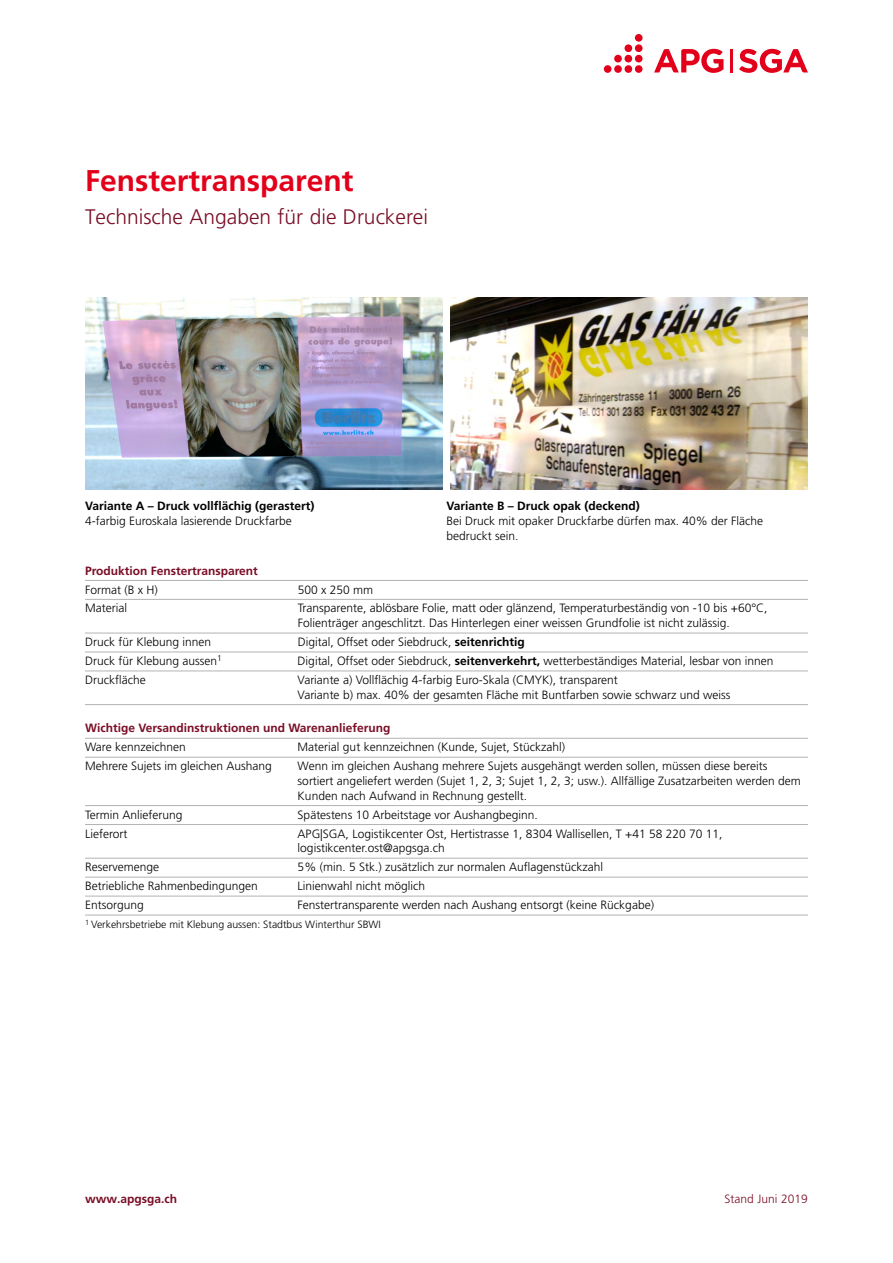
<style>
.page{position:relative;width:893px;height:1263px;background:#fff}
.page>*{position:absolute;margin:0;border:0;box-sizing:border-box;transform-origin:0 0}
.t1{font:700 30px "Frutiger LT Std";color:#e2001a}
.t2{font:300 21px "Frutiger LT Std";color:#7a0e26}
.t3{font:300 12px/14.7px "Frutiger LT Std";color:#000}
.t4{font:700 12px "Frutiger LT Std";color:#7a0e26}
.t5{font:700 12px "Frutiger LT Std";color:#000}
.t6{font:300 12px "Frutiger LT Std";color:#7a0e26}
.t7{font:300 10.5px "Frutiger LT Std";color:#000}
.s1{font-weight:700}
</style>
<div class="page">
<hr style="left:85px;top:580px;width:723px;height:1px;background:#b1b3b4">
<hr style="left:85px;top:599px;width:723px;height:1px;background:#b1b3b4">
<hr style="left:85px;top:633px;width:723px;height:1px;background:#b1b3b4">
<hr style="left:85px;top:652px;width:723px;height:1px;background:#b1b3b4">
<hr style="left:85px;top:671px;width:723px;height:1px;background:#b1b3b4">
<hr style="left:85px;top:704px;width:723px;height:1px;background:#b1b3b4">
<hr style="left:85px;top:738px;width:723px;height:1px;background:#b1b3b4">
<hr style="left:85px;top:757px;width:723px;height:1px;background:#b1b3b4">
<hr style="left:85px;top:805px;width:723px;height:1px;background:#b1b3b4">
<hr style="left:85px;top:824px;width:723px;height:1px;background:#b1b3b4">
<hr style="left:85px;top:858px;width:723px;height:1px;background:#b1b3b4">
<hr style="left:85px;top:877px;width:723px;height:1px;background:#b1b3b4">
<hr style="left:85px;top:896px;width:723px;height:1px;background:#b1b3b4">
<hr style="left:85px;top:915px;width:723px;height:1px;background:#b1b3b4">
<img style="left:451px;top:298px;width:357px;height:191px">
<img style="left:85px;top:298px;width:357px;height:191px">
<hr style="left:731px;top:49px;width:2px;height:24px;background:#e2001a">
<svg style="left:654px;top:49px;width:69px;height:24px"></svg>
<svg style="left:739px;top:49px;width:69px;height:24px"></svg>
<div style="left:604px;top:65px;width:7px;height:8px;background:#e2001a;border-radius:50%"></div>
<div style="left:614px;top:65px;width:8px;height:8px;background:#e2001a;border-radius:50%"></div>
<div style="left:614px;top:55px;width:8px;height:7px;background:#e2001a;border-radius:50%"></div>
<div style="left:624px;top:65px;width:8px;height:8px;background:#e2001a;border-radius:50%"></div>
<div style="left:624px;top:55px;width:8px;height:7px;background:#e2001a;border-radius:50%"></div>
<div style="left:624px;top:44px;width:8px;height:8px;background:#e2001a;border-radius:50%"></div>
<div style="left:635px;top:65px;width:7px;height:8px;background:#e2001a;border-radius:50%"></div>
<div style="left:635px;top:55px;width:7px;height:7px;background:#e2001a;border-radius:50%"></div>
<div style="left:635px;top:44px;width:7px;height:8px;background:#e2001a;border-radius:50%"></div>
<div style="left:635px;top:34px;width:7px;height:8px;background:#e2001a;border-radius:50%"></div>
<h1 class="t1" style="left:85px;top:163px;width:270px">Fenstertransparent</h1>
<h2 class="t2" style="left:85px;top:205px;width:345px">Technische Angaben für die Druckerei</h2>
<p class="t5" style="left:85px;top:498px;width:231px">Variante A – Druck vollflächig (gerastert)</p>
<p class="t3" style="left:85px;top:513px;width:208px">4-farbig Euroskala lasierende Druckfarbe</p>
<p class="t5" style="left:446px;top:498px;width:195px">Variante B – Druck opak (deckend)</p>
<p class="t3" style="left:446px;top:513px;width:318px">Bei Druck mit opaker Druckfarbe dürfen max. 40% der Fläche bedruckt sein.</p>
<p class="t4" style="left:85px;top:563px;width:174px">Produktion Fenstertransparent</p>
<p class="t3" style="left:85px;top:582px;width:74px">Format (B x H)</p>
<p class="t3" style="left:298px;top:582px;width:77px">500 x 250 mm</p>
<p class="t3" style="left:85px;top:601px;width:43px">Material</p>
<p class="t3" style="left:298px;top:601px;width:471px">Transparente, ablösbare Folie, matt oder glänzend, Temperaturbeständig von -10 bis +60°C,<br>Folienträger angeschlitzt. Das Hinterlegen einer weissen Grundfolie ist nicht zulässig.</p>
<p class="t3" style="left:85px;top:635px;width:128px">Druck für Klebung innen</p>
<p class="t3" style="left:298px;top:635px;width:229px">Digital, Offset oder Siebdruck, <span class="s1">seitenrichtig</span></p>
<p class="t3" style="left:85px;top:654px;width:138px">Druck für Klebung aussen<sup>1</sup></p>
<p class="t3" style="left:298px;top:654px;width:477px">Digital, Offset oder Siebdruck, <span class="s1">seitenverkehrt,</span> wetterbeständiges Material, lesbar von innen</p>
<p class="t3" style="left:85px;top:673px;width:62px">Druckfläche</p>
<p class="t3" style="left:298px;top:673px;width:434px">Variante a) Vollflächig 4-farbig Euro-Skala (CMYK), transparent<br>Variante b) max. 40% der gesamten Fläche mit Buntfarben sowie schwarz und weiss</p>
<p class="t4" style="left:85px;top:721px;width:307px">Wichtige Versandinstruktionen und Warenanlieferung</p>
<p class="t3" style="left:85px;top:740px;width:102px">Ware kennzeichnen</p>
<p class="t3" style="left:298px;top:740px;width:269px">Material gut kennzeichnen (Kunde, Sujet, Stückzahl)</p>
<p class="t3" style="left:85px;top:759px;width:188px">Mehrere Sujets im gleichen Aushang</p>
<p class="t3" style="left:298px;top:759px;width:505px">Wenn im gleichen Aushang mehrere Sujets ausgehängt werden sollen, müssen diese bereits sortiert angeliefert werden (Sujet 1, 2, 3; Sujet 1, 2, 3; usw.). Allfällige Zusatzarbeiten werden dem<br>Kunden nach Aufwand in Rechnung gestellt.</p>
<p class="t3" style="left:85px;top:807px;width:99px">Termin Anlieferung</p>
<p class="t3" style="left:298px;top:807px;width:242px">Spätestens 10 Arbeitstage vor Aushangbeginn.</p>
<p class="t3" style="left:85px;top:826px;width:44px">Lieferort</p>
<p class="t3" style="left:298px;top:826px;width:426px">APG|SGA, Logistikcenter Ost, Hertistrasse 1, 8304 Wallisellen, T +41 58 220 70 11, logistikcenter.ost@apgsga.ch</p>
<p class="t3" style="left:85px;top:860px;width:76px">Reservemenge</p>
<p class="t3" style="left:298px;top:860px;width:307px">5% (min. 5 Stk.) zusätzlich zur normalen Auflagenstückzahl</p>
<p class="t3" style="left:85px;top:879px;width:174px">Betriebliche Rahmenbedingungen</p>
<p class="t3" style="left:298px;top:879px;width:129px">Linienwahl nicht möglich</p>
<p class="t3" style="left:85px;top:898px;width:60px">Entsorgung</p>
<p class="t3" style="left:298px;top:898px;width:358px">Fenstertransparente werden nach Aushang entsorgt (keine Rückgabe)</p>
<p class="t7" style="left:85px;top:918px;width:297px"><sup>1</sup> Verkehrsbetriebe mit Klebung aussen: Stadtbus Winterthur SBWI</p>
<p class="t4" style="left:85px;top:1191px;width:94px">www.apgsga.ch</p>
<p class="t6" style="left:725px;top:1192px;width:85px">Stand Juni 2019</p>
</div>
